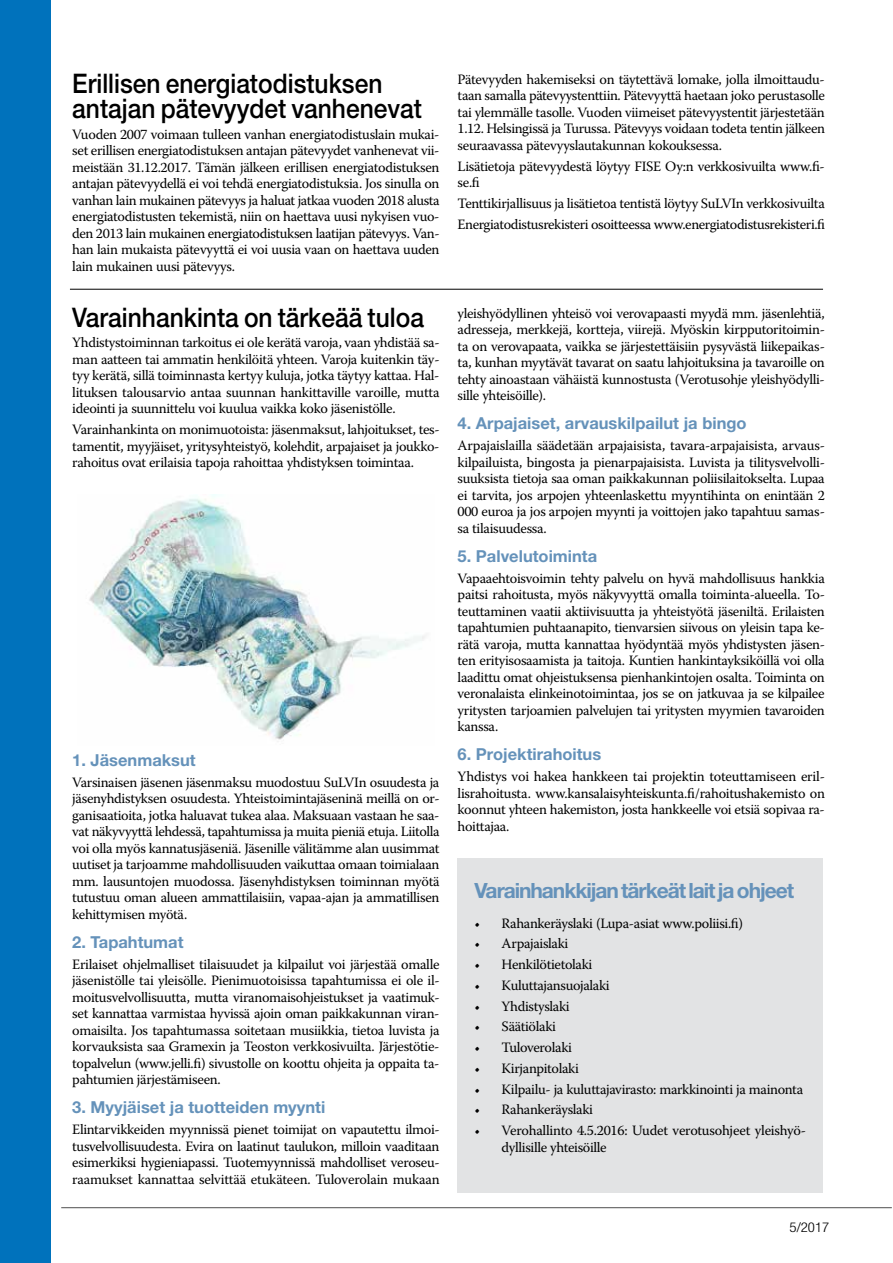
<style>
.page{position:relative;width:893px;height:1263px;background:#fff}
.page>*{position:absolute;margin:0;border:0;box-sizing:border-box;transform-origin:0 0}
.t1{font:500 27px/25.5px "Helvetica Neue LT Std";color:#000;scale:.91 1}
.t2{font:700 21px "Helvetica Neue LT Std";letter-spacing:-.05em;color:#6592ba}
.t3{font:700 16.5px "Helvetica Neue LT Std";color:#6592ba}
.t4{font:14.25px/16.5px "Warnock Pro";letter-spacing:-.025em;color:#000;text-align:justify}
.t5{font:300 condensed 13.5px "Helvetica Neue LT Std";color:#000;scale:1.1 1}
</style>
<div class="page">
<div style="left:0;top:0;width:51px;height:1263px;background:#0072bc"></div>
<hr style="left:61px;top:1207px;width:831px;height:1px;background:#000">
<div style="left:46px;top:281px;width:776px;height:37px;background:#fff"></div>
<hr style="left:70px;top:289px;width:753px;height:1px;background:#000">
<div style="left:458px;top:858px;width:365px;height:334px;background:#e2e3e4"></div>
<img style="left:89px;top:494px;width:336px;height:246px">
<h1 class="t1" style="left:72px;top:70px;width:386px">Erillisen energiatodistuksen antajan pätevyydet vanhenevat</h1>
<p class="t4" style="left:72px;top:126px;width:369px">Vuoden 2007 voimaan tulleen vanhan energiatodistuslain mukai&shy;set erillisen energiatodistuksen antajan pätevyydet vanhenevat vii&shy;meistään 31.12.2017. Tämän jälkeen erillisen energiatodistuksen antajan pätevyydellä ei voi tehdä energiatodistuksia. Jos sinulla on vanhan lain mukainen pätevyys ja haluat jatkaa vuoden 2018 alusta energiatodistusten tekemistä, niin on haettava uusi nykyisen vuo&shy;den 2013 lain mukainen energiatodistuksen laatijan pätevyys. Van&shy;han lain mukaista pätevyyttä ei voi uusia vaan on haettava uuden lain mukainen uusi pätevyys.</p>
<h1 class="t1" style="left:72px;top:304px;width:388px">Varainhankinta on tärkeää tuloa</h1>
<p class="t4" style="left:72px;top:334px;width:369px">Yhdistystoiminnan tarkoitus ei ole kerätä varoja, vaan yhdistää sa&shy;man aatteen tai ammatin henkilöitä yhteen. Varoja kuitenkin täy&shy;tyy kerätä, sillä toiminnasta kertyy kuluja, jotka täytyy kattaa. Hal&shy;lituksen talousarvio antaa suunnan hankittaville varoille, mutta ideointi ja suunnittelu voi kuulua vaikka koko jäsenistölle.</p>
<p class="t4" style="left:72px;top:421px;width:369px">Varainhankinta on monimuotoista: jäsenmaksut, lahjoitukset, tes&shy;tamentit, myyjäiset, yritysyhteistyö, kolehdit, arpajaiset ja joukko&shy;rahoitus ovat erilaisia tapoja rahoittaa yhdistyksen toimintaa.</p>
<p class="t3" style="left:72px;top:750px;width:125px">1. Jäsenmaksut</p>
<p class="t4" style="left:72px;top:774px;width:369px">Varsinaisen jäsenen jäsenmaksu muodostuu SuLVIn osuudesta ja jäsenyhdistyksen osuudesta. Yhteistoimintajäseninä meillä on or&shy;ganisaatioita, jotka haluavat tukea alaa. Maksuaan vastaan he saa&shy;vat näkyvyyttä lehdessä, tapahtumissa ja muita pieniä etuja. Liitolla voi olla myös kannatusjäseniä. Jäsenille välitämme alan uusimmat uutiset ja tarjoamme mahdollisuuden vaikuttaa omaan toimialaan mm. lausuntojen muodossa. Jäsenyhdistyksen toiminnan myötä tutustuu oman alueen ammattilaisiin, vapaa-ajan ja ammatillisen kehittymisen myötä.</p>
<p class="t3" style="left:72px;top:932px;width:113px">2. Tapahtumat</p>
<p class="t4" style="left:72px;top:956px;width:369px">Erilaiset ohjelmalliset tilaisuudet ja kilpailut voi järjestää omalle jäsenistölle tai yleisölle. Pienimuotoisissa tapahtumissa ei ole il&shy;moitusvelvollisuutta, mutta viranomaisohjeistukset ja vaatimuk&shy;set kannattaa varmistaa hyvissä ajoin oman paikkakunnan viran&shy;omaisilta. Jos tapahtumassa soitetaan musiikkia, tietoa luvista ja korvauksista saa Gramexin ja Teoston verkkosivuilta. Järjestötie&shy;topalvelun (www.jelli.fi) sivustolle on koottu ohjeita ja oppaita ta&shy;pahtumien järjestämiseen.</p>
<p class="t3" style="left:72px;top:1097px;width:254px">3. Myyjäiset ja tuotteiden myynti</p>
<p class="t4" style="left:72px;top:1121px;width:369px">Elintarvikkeiden myynnissä pienet toimijat on vapautettu ilmoi&shy;tusvelvollisuudesta. Evira on laatinut taulukon, milloin vaaditaan esimerkiksi hygieniapassi. Tuotemyynnissä mahdolliset veroseu&shy;raamukset kannattaa selvittää etukäteen. Tuloverolain mukaan</p>
<p class="t4" style="left:458px;top:71px;width:369px">Pätevyyden hakemiseksi on täytettävä lomake, jolla ilmoittaudu&shy;taan samalla pätevyystenttiin. Pätevyyttä haetaan joko perustasolle tai ylemmälle tasolle. Vuoden viimeiset pätevyystentit järjestetään 1.12. Helsingissä ja Turussa. Pätevyys voidaan todeta tentin jälkeen seuraavassa pätevyyslautakunnan kokouksessa.</p>
<p class="t4" style="left:458px;top:157px;width:369px">Lisätietoja pätevyydestä löytyy FISE Oy:n verkkosivuilta www.fi&shy;se.fi</p>
<p class="t4" style="left:458px;top:193px;width:369px;line-height:20.7px">Tenttikirjallisuus ja lisätietoa tentistä löytyy SuLVIn verkkosivuilta<br>Energiatodistusrekisteri osoitteessa www.energiatodistusrekisteri.fi</p>
<p class="t4" style="left:458px;top:305px;width:369px">yleishyödyllinen yhteisö voi verovapaasti myydä mm. jäsenlehtiä, adresseja, merkkejä, kortteja, viirejä. Myöskin kirpputoritoimin&shy;ta on verovapaata, vaikka se järjestettäisiin pysyvästä liikepaikas&shy;ta, kunhan myytävät tavarat on saatu lahjoituksina ja tavaroille on tehty ainoastaan vähäistä kunnostusta (Verotusohje yleishyödylli&shy;sille yhteisöille).</p>
<p class="t3" style="left:458px;top:413px;width:290px">4. Arpajaiset, arvauskilpailut ja bingo</p>
<p class="t4" style="left:458px;top:437px;width:369px">Arpajaislailla säädetään arpajaisista, tavara-arpajaisista, arvaus&shy;kilpailuista, bingosta ja pienarpajaisista. Luvista ja tilitysvelvolli&shy;suuksista tietoja saa oman paikkakunnan poliisilaitokselta. Lupaa ei tarvita, jos arpojen yhteenlaskettu myyntihinta on enintään 2<br>000 euroa ja jos arpojen myynti ja voittojen jako tapahtuu samas&shy;sa tilaisuudessa.</p>
<p class="t3" style="left:458px;top:546px;width:141px">5. Palvelutoiminta</p>
<p class="t4" style="left:458px;top:570px;width:369px">Vapaaehtoisvoimin tehty palvelu on hyvä mahdollisuus hankkia paitsi rahoitusta, myös näkyvyyttä omalla toiminta-alueella. To&shy;teuttaminen vaatii aktiivisuutta ja yhteistyötä jäseniltä. Erilaisten tapahtumien puhtaanapito, tienvarsien siivous on yleisin tapa ke&shy;rätä varoja, mutta kannattaa hyödyntää myös yhdistysten jäsen&shy;ten erityisosaamista ja taitoja. Kuntien hankintayksiköillä voi olla laadittu omat ohjeistuksensa pienhankintojen osalta. Toiminta on veronalaista elinkeinotoimintaa, jos se on jatkuvaa ja se kilpailee yritysten tarjoamien palvelujen tai yritysten myymien tavaroiden kanssa.</p>
<p class="t3" style="left:458px;top:744px;width:145px">6. Projektirahoitus</p>
<p class="t4" style="left:458px;top:768px;width:369px">Yhdistys voi hakea hankkeen tai projektin toteuttamiseen eril&shy;lisrahoitusta. www.kansalaisyhteiskunta.fi/rahoitushakemisto on koonnut yhteen hakemiston, josta hankkeelle voi etsiä sopivaa ra&shy;hoittajaa.</p>
<h2 class="t2" style="left:475px;top:878px;width:321px">Varainhankkijan tärkeät lait ja ohjeet</h2>
<p class="t4" style="left:475px;top:914px;width:270px">• Rahankeräyslaki (Lupa-asiat www.poliisi.fi)</p>
<p class="t4" style="left:475px;top:935px;width:95px">• Arpajaislaki</p>
<p class="t4" style="left:475px;top:956px;width:119px">• Henkilötietolaki</p>
<p class="t4" style="left:475px;top:977px;width:137px">• Kuluttajansuojalaki</p>
<p class="t4" style="left:475px;top:997px;width:97px">• Yhdistyslaki</p>
<p class="t4" style="left:475px;top:1018px;width:83px">• Säätiölaki</p>
<p class="t4" style="left:475px;top:1039px;width:99px">• Tuloverolaki</p>
<p class="t4" style="left:475px;top:1060px;width:106px">• Kirjanpitolaki</p>
<p class="t4" style="left:475px;top:1080px;width:330px">• Kilpailu- ja kuluttajavirasto: markkinointi ja mainonta</p>
<p class="t4" style="left:475px;top:1101px;width:120px">• Rahankeräyslaki</p>
<p class="t4" style="left:502px;top:1122px;width:306px;text-indent:-27px">• Verohallinto 4.5.2016: Uudet verotusohjeet yleishyö&shy;dyllisille yhteisöille</p>
<p class="t5" style="left:790px;top:1219px;width:38px">5/2017</p>
</div>
